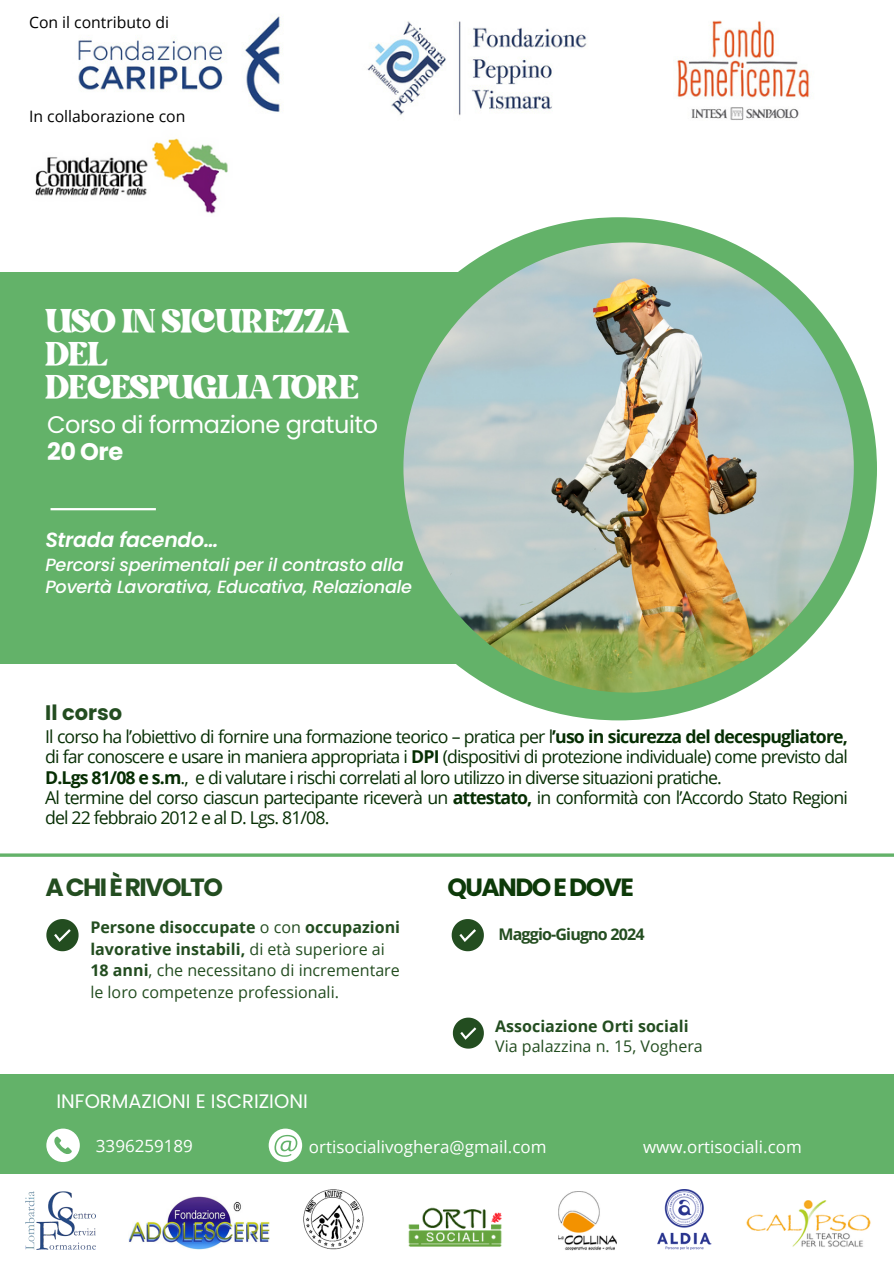
<style>
.page{position:relative;width:894px;height:1264px;background:#fff}
.page>*{position:absolute;margin:0;border:0;box-sizing:border-box;transform-origin:0 0}
.t1{font:46.35px/33.2px "Bright";letter-spacing:-.02em;color:#fff}
.t2{font:700 24.9px "Poppins";letter-spacing:-.065em;color:#234d20}
.t3{font:700 24.9px "Poppins";letter-spacing:-.065em;color:#0d3a09}
.t4{font:24px/27px "Poppins";letter-spacing:-.02em;color:#fff}
.t5{font:700 21px "Poppins";color:#234d20}
.t6{font:italic 600 20.55px "Poppins";letter-spacing:-.015em;color:#fff}
.t7{font:19.5px "Poppins";color:#fff}
.t8{font:17.7px/20.2px "Open Sans";letter-spacing:-.05em;color:#062e03;text-align:justify}
.t9{font:italic 500 17.7px/22.2px "Poppins";letter-spacing:-.015em;color:#fff}
.t10{font:16.95px "Open Sans";color:#fff}
.t11{font:700 16.05px/21.3px "Open Sans";color:#234d20}
.t12{font:16.05px/21.3px "Open Sans";color:#234d20}
.t13{font:700 16.05px "Open Sans";letter-spacing:-.05em;color:#234d20}
.t14{font:15.75px "Open Sans";color:#000}
.s1{font-weight:700}
.s2{font-weight:400}
</style>
<div class="page">
<hr style="left:0;top:853px;width:893px;height:3px;background:#63b269">
<div style="left:0;top:1074px;width:893px;height:100px;background:#63b269"></div>
<img style="left:78px;top:16px;width:732px;height:104px">
<img style="left:35px;top:138px;width:193px;height:76px">
<div style="left:0;top:271px;width:469px;height:392px;background:#63b269"></div>
<div style="left:360px;top:217px;width:516px;height:503px;background:#63b269;border-radius:50%"></div>
<img style="left:403px;top:242px;width:450px;height:450px;border-radius:50%">
<hr style="left:51px;top:508px;width:105px;height:2px;background:#fff">
<svg style="left:46px;top:1128px;width:34px;height:33px"></svg>
<svg style="left:268px;top:1128px;width:34px;height:33px"></svg>
<svg style="left:46px;top:919px;width:33px;height:32px"></svg>
<img style="left:25px;top:1191px;width:71px;height:57px">
<img style="left:408px;top:1207px;width:94px;height:40px">
<img style="left:558px;top:1191px;width:58px;height:58px">
<img style="left:657px;top:1189px;width:54px;height:60px">
<img style="left:746px;top:1200px;width:125px;height:47px">
<img style="left:304px;top:1189px;width:60px;height:60px">
<img style="left:128px;top:1196px;width:141px;height:53px">
<svg style="left:451px;top:919px;width:32px;height:32px"></svg>
<svg style="left:452px;top:1017px;width:31px;height:31px"></svg>
<p class="t14" style="left:29px;top:11px;width:141px">Con il contributo di</p>
<p class="t14" style="left:29px;top:105px;width:158px">In collaborazione con</p>
<h4 class="t1" style="left:45px;top:308px;width:315px">USOIN SICUREZZA<br>DEL<br>DECESPUGLIATORE</h4>
<p class="t4" style="left:47px;top:411px;width:332px">Corso di formazione gratuito<br><span class="s1">20 Ore</span></p>
<p class="t6" style="left:45px;top:525px;width:174px">Strada facendo…</p>
<p class="t9" style="left:45px;top:553px;width:368px">Percorsi sperimentali per il contrasto alla<br>Povertà Lavorativa, Educativa, Relazionale</p>
<p class="t5" style="left:45px;top:698px;width:78px">Il corso</p>
<p class="t8" style="left:45px;top:726px;width:804px">Il corso ha l’obiettivo di fornire una formazione teorico – pratica per l<span class="s1">’uso in sicurezza del decespugliatore, </span>di far conoscere e usare in maniera appropriata i <span class="s1">DPI</span> (dispositivi di protezione individuale) come previsto dal <span class="s1">D.Lgs 81/08 e s.m</span>., e di valutare i rischi correlati al loro utilizzo in diverse situazioni pratiche.</p>
<p class="t8" style="left:45px;top:786px;width:804px">Al termine del corso ciascun partecipante riceverà un <span class="s1">attestato,</span> in conformità con l’Accordo Stato Regioni del 22 febbraio 2012 e al D. Lgs. 81/08.</p>
<p class="t2" style="left:45px;top:869px;width:179px">ACHIÈRIVOLTO</p>
<h6 class="t11" style="left:90px;top:916px;width:311px">Persone disoccupate <span class="s2">o con</span> occupazioni lavorative instabili, <span class="s2">di età superiore ai</span></h6>
<p class="t12" style="left:90px;top:959px;width:311px"><span class="s1">18 anni</span>, che necessitano di incrementare le loro competenze professionali.</p>
<p class="t7" style="left:56px;top:1087px;width:253px">INFORMAZIONI E ISCRIZIONI</p>
<p class="t3" style="left:447px;top:869px;width:188px">QUANDOEDOVE</p>
<p class="t13" style="left:498px;top:922px;width:147px">Maggio-Giugno 2024</p>
<p class="t11" style="left:495px;top:1014px;width:195px">Associazione Orti sociali</p>
<p class="t12" style="left:495px;top:1034px;width:209px">Via palazzina n. 15, Voghera</p>
<h3 class="t10" style="left:96px;top:1133px;width:98px">3396259189</h3>
<h6 class="t10" style="left:309px;top:1134px;width:239px">ortisocialivoghera@gmail.com</h6>
<h5 class="t10" style="left:643px;top:1134px;width:160px">www.ortisociali.com</h5>
</div>
